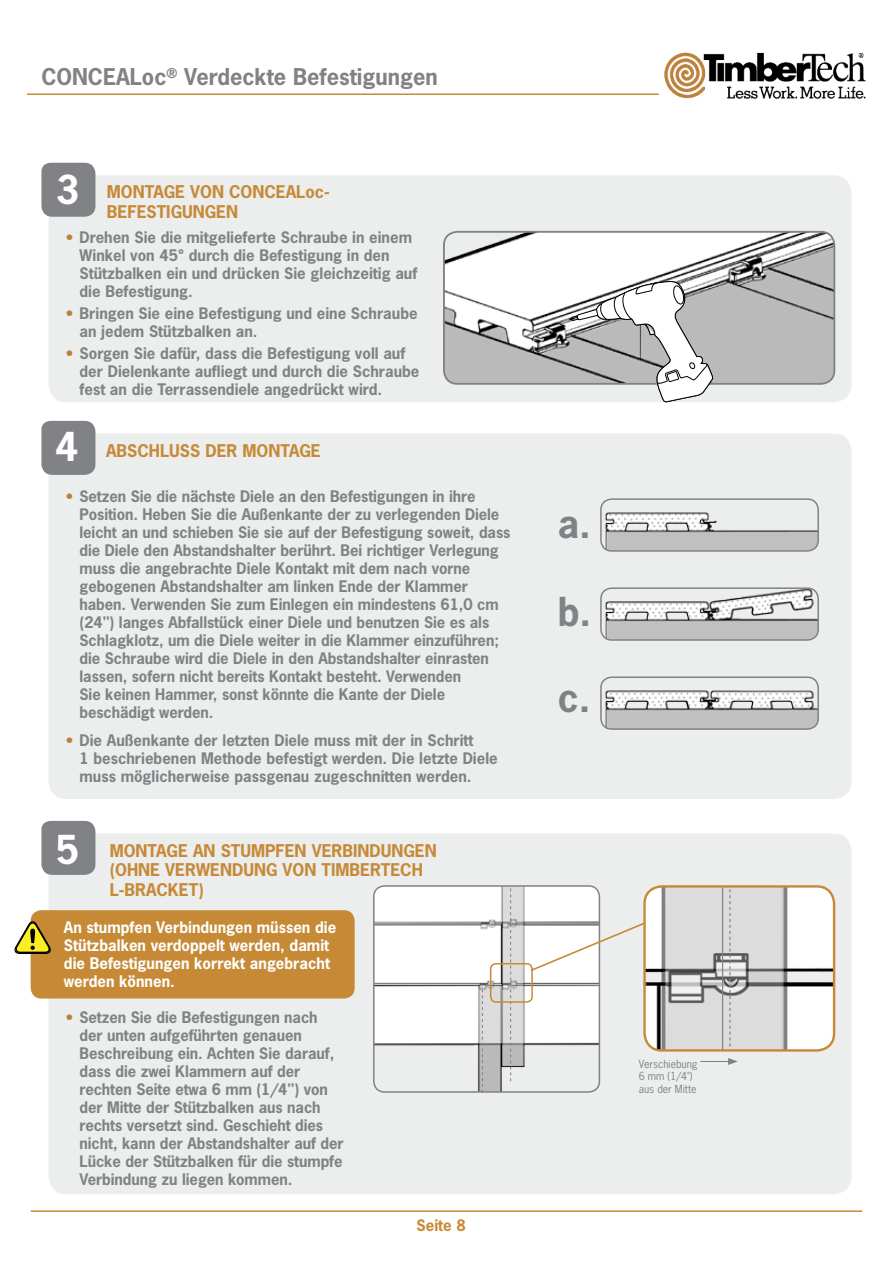
<style>
.page{position:relative;width:893px;height:1263px;background:#fff}
.page>*{position:absolute;margin:0;border:0;box-sizing:border-box;transform-origin:0 0}
.t1{font:700 37.5px "News Gothic Std";color:#808285}
.t2{font:700 37.5px "News Gothic Std";color:#fff}
.t3{font:700 21.75px "News Gothic Std";color:#808285}
.t4{font:700 16.5px/19.8px "News Gothic Std";color:#c68a37}
.t5{font:700 15px/18px "News Gothic Std";letter-spacing:-.005em;color:#808285}
.t6{font:700 15px/18px "News Gothic Std";color:#fff}
.t7{font:700 15px "News Gothic Std";color:#c68a37}
.t8{font:10.5px/12.6px "News Gothic Std";color:#808285}
.s1{color:#bb813b}
</style>
<div class="page">
<hr style="left:27px;top:93px;width:632px;height:2px;background:#c68a37">
<hr style="left:31px;top:1210px;width:831px;height:2px;background:#c68a37">
<img style="left:664px;top:53px;width:201px;height:45px">
<div style="left:49px;top:833px;width:802px;height:361px;background:#eceded;border-radius:18px"></div>
<div style="left:49px;top:433px;width:802px;height:366px;background:#eceded;border-radius:18px"></div>
<div style="left:41px;top:821px;width:54px;height:54px;background:#808285"></div>
<div style="left:41px;top:421px;width:54px;height:54px;background:#808285"></div>
<img style="left:376px;top:887px;width:222px;height:203px">
<div style="left:373px;top:885px;width:227px;height:208px;border:2px solid #808285;border-radius:11px"></div>
<svg style="left:482px;top:983px;width:1px;height:110px"></svg>
<svg style="left:510px;top:888px;width:1px;height:193px"></svg>
<svg style="left:529px;top:921px;width:114px;height:51px"></svg>
<div style="left:490px;top:963px;width:43px;height:40px;border:2px solid #c68a37;border-radius:5px"></div>
<hr style="left:700px;top:1061px;width:30px;height:1px;background:#808285">
<svg style="left:728px;top:1058px;width:10px;height:7px"></svg>
<div style="left:49px;top:175px;width:802px;height:227px;background:#eceded;border-radius:18px"></div>
<div style="left:41px;top:163px;width:54px;height:54px;background:#808285"></div>
<div style="left:31px;top:910px;width:324px;height:88px;background:#c68a37;border-radius:11px"></div>
<svg style="left:14px;top:921px;width:37px;height:33px"></svg>
<img style="left:445px;top:232px;width:389px;height:151px">
<div style="left:443px;top:231px;width:392px;height:154px;border:2px solid #808285;border-radius:13px"></div>
<svg style="left:568px;top:281px;width:146px;height:122px;background:#c9c9c9"></svg>
<img style="left:603px;top:501px;width:213px;height:48px">
<div style="left:600px;top:498px;width:219px;height:54px;border:2px solid #808285;border-radius:11px"></div>
<img style="left:603px;top:590px;width:213px;height:48px">
<div style="left:600px;top:587px;width:219px;height:54px;border:2px solid #808285;border-radius:11px"></div>
<img style="left:603px;top:679px;width:213px;height:48px">
<div style="left:600px;top:676px;width:219px;height:54px;border:2px solid #808285;border-radius:11px"></div>
<img style="left:646px;top:886px;width:188px;height:163px">
<div style="left:643px;top:885px;width:192px;height:167px;border:2px solid #c68a37;border-radius:17px"></div>
<hr style="left:722px;top:887px;width:1px;height:164px;background:#808285">
<svg style="left:729px;top:889px;width:1px;height:157px"></svg>
<h2 class="t3" style="left:41px;top:63px;width:398px">CONCEALoc<sup>®</sup> Verdeckte Befestigungen</h2>
<h1 class="t2" style="left:56px;top:165px;width:25px">3</h1>
<p class="t5" style="left:80px;top:228px;width:339px;text-indent:-14px"><span class="s1">•</span> Drehen Sie die mitgelieferte Schraube in einem Winkel von 45° durch die Befestigung in den Stützbalken ein und drücken Sie gleichzeitig auf die Befestigung.</p>
<p class="t5" style="left:80px;top:304px;width:340px;text-indent:-14px"><span class="s1">•</span> Bringen Sie eine Befestigung und eine Schraube an jedem Stützbalken an.</p>
<p class="t5" style="left:80px;top:344px;width:341px;text-indent:-14px"><span class="s1">•</span> Sorgen Sie dafür, dass die Befestigung voll auf der Dielenkante aufliegt und durch die Schraube fest an die Terrassendiele angedrückt wird.</p>
<p class="t4" style="left:107px;top:181px;width:224px">MONTAGE VON CONCEALoc-<br>BEFESTIGUNGEN</p>
<h1 class="t2" style="left:55px;top:422px;width:25px">4</h1>
<p class="t4" style="left:106px;top:440px;width:216px">ABSCHLUSS DER MONTAGE</p>
<p class="t5" style="left:80px;top:487px;width:432px;text-indent:-13px"><span class="s1">•</span> Setzen Sie die nächste Diele an den Befestigungen in ihre Position. Heben Sie die Außenkante der zu verlegenden Diele leicht an und schieben Sie sie auf der Befestigung soweit, dass die Diele den Abstandshalter berührt. Bei richtiger Verlegung muss die angebrachte Diele Kontakt mit dem nach vorne gebogenen Abstandshalter am linken Ende der Klammer haben. Verwenden Sie zum Einlegen ein mindestens 61,0 cm (24") langes Abfallstück einer Diele und benutzen Sie es als Schlagklotz, um die Diele weiter in die Klammer einzuführen; die Schraube wird die Diele in den Abstandshalter einrasten lassen, sofern nicht bereits Kontakt besteht. Verwenden<br>Sie keinen Hammer, sonst könnte die Kante der Diele beschädigt werden.</p>
<p class="t5" style="left:80px;top:731px;width:420px;text-indent:-14px"><span class="s1">•</span> Die Außenkante der letzten Diele muss mit der in Schritt<br>1 beschriebenen Methode befestigt werden. Die letzte Diele muss möglicherweise passgenau zugeschnitten werden.</p>
<h1 class="t2" style="left:56px;top:825px;width:25px">5</h1>
<p class="t4" style="left:110px;top:840px;width:329px">MONTAGE AN STUMPFEN VERBINDUNGEN (OHNE VERWENDUNG VON TIMBERTECH<br>L-BRACKET)</p>
<p class="t6" style="left:64px;top:918px;width:274px">An stumpfen Verbindungen müssen die<br>Stützbalken verdoppelt werden, damit die Befestigungen korrekt angebracht werden können.</p>
<p class="t5" style="left:80px;top:1008px;width:266px;text-indent:-13px"><span class="s1">•</span> Setzen Sie die Befestigungen nach der unten aufgeführten genauen Beschreibung ein. Achten Sie darauf, dass die zwei Klammern auf der rechten Seite etwa 6 mm (1/4") von der Mitte der Stützbalken aus nach rechts versetzt sind. Geschieht dies nicht, kann der Abstandshalter auf der Lücke der Stützbalken für die stumpfe Verbindung zu liegen kommen.</p>
<p class="t7" style="left:417px;top:1215px;width:51px">Seite 8</p>
<h1 class="t1" style="left:558px;top:499px;width:35px">a.</h1>
<h1 class="t1" style="left:558px;top:587px;width:35px">b.</h1>
<h1 class="t1" style="left:558px;top:673px;width:34px">c.</h1>
<p class="t8" style="left:639px;top:1057px;width:60px">Verschiebung<br>6 mm (1/4") aus der Mitte</p>
</div>
